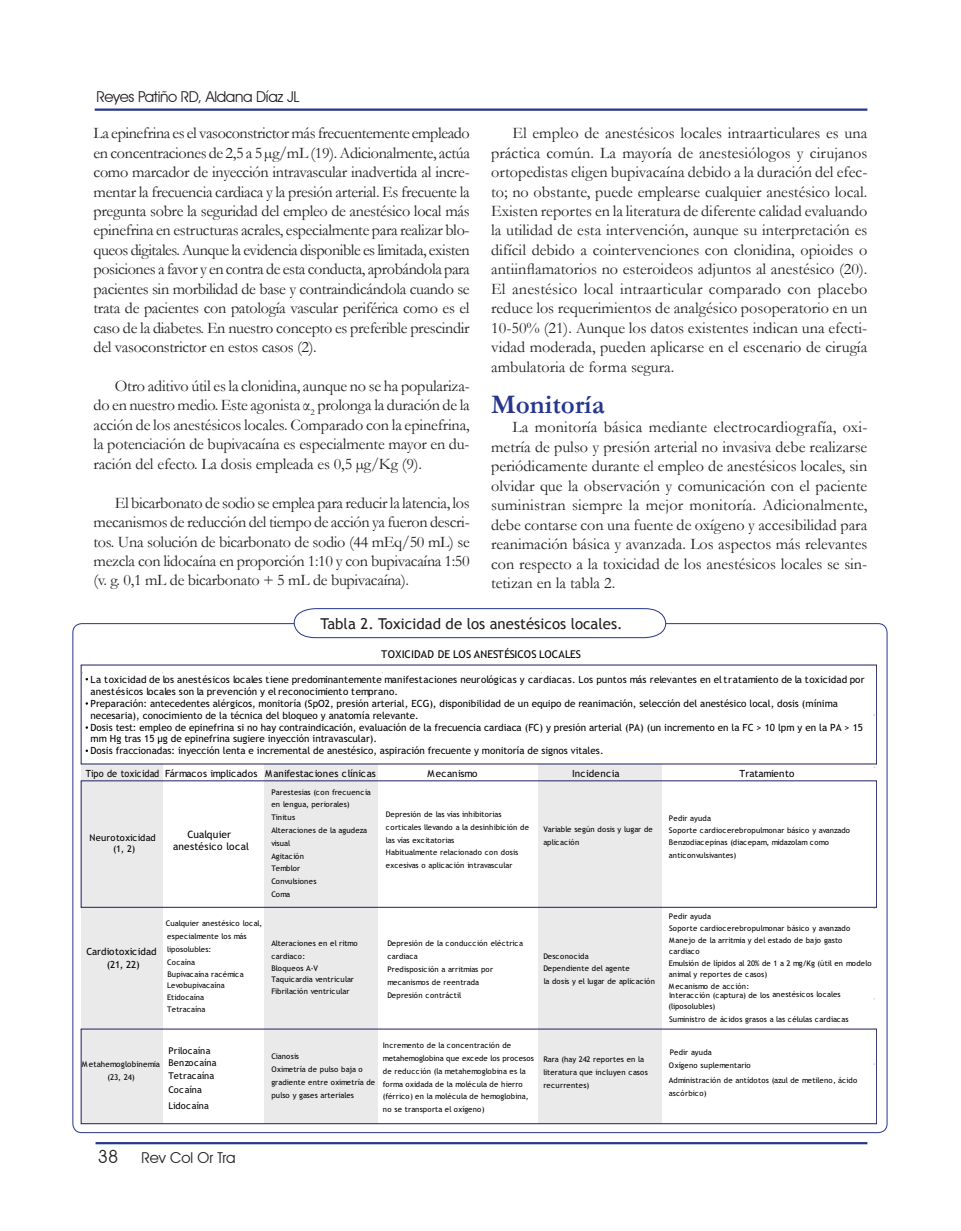
<style>
.page{position:relative;width:961px;height:1231px;background:#fff}
.page>*{position:absolute;margin:0;border:0;box-sizing:border-box;transform-origin:0 0}
.t1{font:700 27px "Garamond";color:#26358f}
.t2{font:18px "Avant Garde IT Cby BT";color:#231f20}
.t3{font:16.2px/19.5px "Garamond";letter-spacing:-.01em;color:#231f20;text-align:justify}
.t4{font:15px "Trebuchet MS";color:#231f20}
.t5{font:15px "Avant Garde IT Cby BT";letter-spacing:-.02em;color:#231f20}
.t6{font:15px "Avant Garde IT Cby BT";color:#231f20}
.t7{font:10.8px "Trebuchet MS";color:#000}
.t8{font:10.2px/12.1px "Trebuchet MS";letter-spacing:.02em;color:#000;text-align:center}
.t9{font:9.9px/11.9px "Trebuchet MS";color:#000}
.t10{font:9.9px "Trebuchet MS";color:#000;scale:.92 1}
.t11{font:9.9px "Trebuchet MS";letter-spacing:.035em;color:#000}
.t12{font:9.9px "Trebuchet MS";letter-spacing:.025em;color:#000}
.t13{font:9.75px/12.8px "Trebuchet MS";letter-spacing:-.005em;color:#000;text-align:center}
.t14{font:9.45px/11.2px "Trebuchet MS";letter-spacing:.03em;color:#000;text-align:center}
.t15{font:9.3px/12.1px "Trebuchet MS";letter-spacing:.025em;color:#000}
.t16{font:8.1px/13.4px "Trebuchet MS";letter-spacing:.02em;color:#000;text-align:center}
.t17{font:7.8px/12.9px "Trebuchet MS";letter-spacing:.025em;color:#000}
.t18{font:7.8px/12.9px "Trebuchet MS";color:#000}
.t19{font:7.8px "Trebuchet MS";letter-spacing:-.015em;color:#000}
</style>
<div class="page">
<hr style="left:95px;top:1142px;width:772px;height:2px;background:#26358f">
<hr style="left:95px;top:108px;width:772px;height:3px;background:#26358f">
<svg style="left:293px;top:608px;width:373px;height:30px"></svg>
<svg style="left:81px;top:664px;width:795px;height:460px"></svg>
<svg style="left:82px;top:672px;width:6px;height:8px"></svg>
<p class="t5" style="left:97px;top:87px;width:205px">Reyes Patiño RD, Aldana Díaz JL</p>
<p class="t3" style="left:94px;top:123px;width:378px">La epinefrina es el vasoconstrictor más frecuentemente empleado en concentraciones de 2,5 a 5 µg/mL (19). Adicionalmente, actúa como marcador de inyección intravascular inadvertida al incre&shy;mentar la frecuencia cardiaca y la presión arterial. Es frecuente la pregunta sobre la seguridad del empleo de anestésico local más epinefrina en estructuras acrales, especialmente para realizar blo&shy;queos digitales. Aunque la evidencia disponible es limitada, existen posiciones a favor y en contra de esta conducta, aprobándola para pacientes sin morbilidad de base y contraindicándola cuando se trata de pacientes con patología vascular periférica como es el caso de la diabetes. En nuestro concepto es preferible prescindir del vasoconstrictor en estos casos (2).</p>
<p class="t3" style="left:94px;top:376px;width:378px;text-indent:21px">Otro aditivo útil es la clonidina, aunque no se ha populariza&shy;do en nuestro medio. Este agonista α<sub>2</sub> prolonga la duración de la acción de los anestésicos locales. Comparado con la epinefrina, la potenciación de bupivacaína es especialmente mayor en du&shy;ración del efecto. La dosis empleada es 0,5 µg/Kg (9).</p>
<p class="t3" style="left:94px;top:492px;width:378px;text-indent:21px">El bicarbonato de sodio se emplea para reducir la latencia, los mecanismos de reducción del tiempo de acción ya fueron descri&shy;tos. Una solución de bicarbonato de sodio (44 mEq/50 mL) se mezcla con lidocaína en proporción 1:10 y con bupivacaína 1:50 (v. g. 0,1 mL de bicarbonato + 5 mL de bupivacaína).</p>
<p class="t3" style="left:491px;top:123px;width:378px;text-indent:21px">El empleo de anestésicos locales intraarticulares es una práctica común. La mayoría de anestesiólogos y cirujanos ortopedistas eligen bupivacaína debido a la duración del efec&shy;to; no obstante, puede emplearse cualquier anestésico local.<br>Existen reportes en la literatura de diferente calidad evaluando la utilidad de esta intervención, aunque su interpretación es difícil debido a cointervenciones con clonidina, opioides o antiinflamatorios no esteroideos adjuntos al anestésico (20).<br>El anestésico local intraarticular comparado con placebo reduce los requerimientos de analgésico posoperatorio en un 10-50% (21). Aunque los datos existentes indican una efecti&shy;vidad moderada, pueden aplicarse en el escenario de cirugía ambulatoria de forma segura.</p>
<h1 class="t1" style="left:491px;top:386px;width:115px">Monitoría</h1>
<p class="t3" style="left:491px;top:417px;width:378px;text-indent:21px">La monitoría básica mediante electrocardiografía, oxi&shy;metría de pulso y presión arterial no invasiva debe realizarse periódicamente durante el empleo de anestésicos locales, sin olvidar que la observación y comunicación con el paciente suministran siempre la mejor monitoría. Adicionalmente, debe contarse con una fuente de oxígeno y accesibilidad para reanimación básica y avanzada. Los aspectos más relevantes con respecto a la toxicidad de los anestésicos locales se sin&shy;tetizan en la tabla 2.</p>
<p class="t4" style="left:320px;top:615px;width:303px">Tabla 2. Toxicidad de los anestésicos locales.</p>
<p class="t7" style="left:381px;top:647px;width:201px">TOXICIDAD DE LOS ANESTÉSICOS LOCALES</p>
<p class="t9" style="left:91px;top:673px;width:775px">La toxicidad de los anestésicos locales tiene predominantemente manifestaciones neurológicas y cardiacas. Los puntos más relevantes en eltratamiento de la toxicidad por anestésicos locales son la prevención y elreconocimiento temprano.<br>Preparación: antecedentes alérgicos, monitoría (SpO2, presión arterial, ECG), disponibilidad de un equipo de reanimación, selección del anestésico local, dosis (mínima necesaria), conocimiento de la técnica del bloqueo y anatomía relevante.<br>Dosis test: empleo de epinefrina si no hay contraindicación, evaluación de la frecuencia cardiaca (FC) y presión arterial (PA) (un incremento en la FC &gt; 10 lpm y en la PA &gt; 15 mm Hg tras 15 μg de epinefrina sugiere inyección intravascular).<br>Dosis fraccionadas: inyección lenta e incremental de anestésico, aspiración frecuente y monitoría de signos vitales.</p>
<p class="t10" style="left:86px;top:767px;width:317px">Tipo de toxicidad Fármacos implicados Manifestaciones clínicas</p>
<p class="t12" style="left:427px;top:767px;width:51px">Mecanismo</p>
<p class="t11" style="left:572px;top:767px;width:49px">Incidencia</p>
<p class="t9" style="left:739px;top:767px;width:56px">Tratamiento</p>
<p class="t17" style="left:669px;top:812px;width:44px">Pedir ayuda</p>
<p class="t17" style="left:271px;top:787px;width:101px;line-height:11.6px">Parestesias (con frecuencia en lengua, periorales)</p>
<p class="t17" style="left:271px;top:811px;width:97px">Tinitus<br>Alteraciones de la agudeza visual<br>Agitación<br>Temblor<br>Convulsiones<br>Coma</p>
<p class="t17" style="left:386px;top:807px;width:145px">Depresión de las vías inhibitorias corticales llevando a la desinhibición de las vías excitatorias<br>Habitualmente relacionado con dosis excesivas o aplicación intravascular</p>
<p class="t8" style="left:173px;top:828px;width:77px">Cualquier anestésico local</p>
<p class="t18" style="left:543px;top:823px;width:111px">Variable según dosis y lugar de aplicación</p>
<p class="t17" style="left:669px;top:823px;width:183px">Soporte cardiocerebropulmonar básico y avanzado<br>Benzodiacepinas (diacepam, midazolam como anticonvulsivantes)</p>
<p class="t14" style="left:89px;top:831px;width:68px">Neurotoxicidad (1, 2)</p>
<p class="t17" style="left:669px;top:910px;width:44px">Pedir ayuda</p>
<p class="t17" style="left:166px;top:917px;width:98px">Cualquier anestésico local, especialmente los más liposolubles:</p>
<p class="t17" style="left:669px;top:922px;width:183px">Soporte cardiocerebropulmonar básico y avanzado</p>
<p class="t17" style="left:669px;top:934px;width:175px;line-height:11.4px">Manejo de la arritmia y del estado de bajo gasto cardiaco</p>
<p class="t17" style="left:271px;top:937px;width:88px">Alteraciones en el ritmo cardiaco:</p>
<p class="t17" style="left:387px;top:937px;width:137px">Depresión de la conducción eléctrica cardiaca</p>
<p class="t13" style="left:86px;top:945px;width:72px">Cardiotoxicidad (21, 22)</p>
<p class="t17" style="left:543px;top:949px;width:47px">Desconocida</p>
<p class="t17" style="left:167px;top:956px;width:29px">Cocaína</p>
<p class="t17" style="left:669px;top:957px;width:204px;line-height:11.6px">Emulsión de lípidos al 20% de 1 a 2 mg/Kg (útil en modelo animal y reportes de casos)</p>
<p class="t17" style="left:271px;top:961px;width:48px">Bloqueos A-V</p>
<p class="t17" style="left:387px;top:963px;width:107px">Predisposición a arritmias por mecanismos de reentrada</p>
<p class="t17" style="left:543px;top:961px;width:113px">Dependiente del agente<br>la dosis y el lugar de aplicación</p>
<p class="t17" style="left:167px;top:967px;width:78px">Bupivacaína racémica</p>
<p class="t17" style="left:271px;top:973px;width:84px">Taquicardia ventricular</p>
<p class="t17" style="left:167px;top:979px;width:59px">Levobupivacaína</p>
<p class="t17" style="left:167px;top:991px;width:39px">Etidocaína</p>
<p class="t17" style="left:669px;top:981px;width:173px;line-height:9.3px">Mecanismo de acción:<br>Interacción (captura) de los anestésicos locales</p>
<p class="t17" style="left:167px;top:1002px;width:40px">Tetracaína</p>
<p class="t17" style="left:669px;top:1012px;width:181px">Suministro de ácidos grasos a las células cardiacas</p>
<p class="t19" style="left:271px;top:1051px;width:29px">Cianosis</p>
<p class="t17" style="left:669px;top:1045px;width:44px">Pedir ayuda</p>
<p class="t17" style="left:271px;top:1063px;width:105px">Oximetría de pulso baja o gradiente entre oximetría de pulso y gases arteriales</p>
<p class="t17" style="left:669px;top:1057px;width:190px;line-height:15.6px">Oxígeno suplementario<br>Administración de antídotos (azul de metileno, ácido</p>
<p class="t18" style="left:271px;top:985px;width:79px">Fibrilación ventricular</p>
<p class="t17" style="left:387px;top:988px;width:75px">Depresión contráctil</p>
<p class="t17" style="left:668px;top:1000px;width:48px">(liposolubles)</p>
<p class="t17" style="left:383px;top:1038px;width:152px">Incremento de la concentración de metahemoglobina que excede los procesos de reducción (la metahemoglobina es la forma oxidada de la molécula de hierro (férrico) en la molécula de hemoglobina, no se transporta el oxígeno)</p>
<p class="t15" style="left:168px;top:1044px;width:50px">Prilocaína<br>Benzocaína</p>
<p class="t15" style="left:168px;top:1069px;width:47px;line-height:14px">Tetracaína<br>Cocaína</p>
<p class="t15" style="left:168px;top:1099px;width:42px">Lidocaína</p>
<p class="t17" style="left:543px;top:1052px;width:106px">Rara (hay 242 reportes en la literatura que incluyen casos recurrentes)</p>
<p class="t16" style="left:82px;top:1057px;width:80px">Metahemoglobinemia (23, 24)</p>
<p class="t17" style="left:669px;top:1087px;width:39px">ascórbico)</p>
<p class="t2" style="left:98px;top:1146px;width:22px">38</p>
<p class="t6" style="left:142px;top:1148px;width:96px">Rev Col Or Tra</p>
</div>
